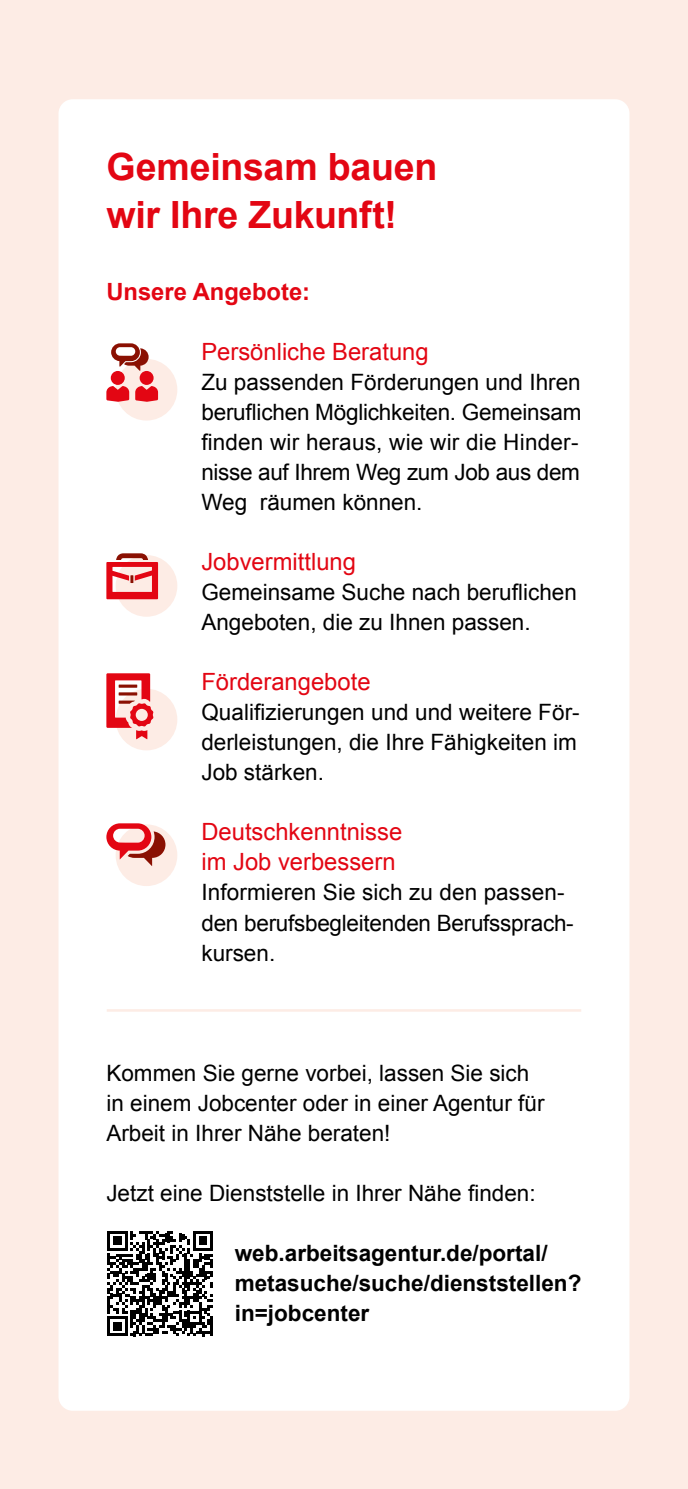
<style>
.page{position:relative;width:688px;height:1489px;background:#fff}
.page>*{position:absolute;margin:0;border:0;box-sizing:border-box;transform-origin:0 0}
.t1{font:700 37.5px/47.5px "Arial";letter-spacing:-.005em;color:#e30613}
.t2{font:23.75px/30px "Arial";color:#e30613}
.t3{font:700 23.75px "Arial";color:#e30613}
.t4{font:22.5px/30px "Arial";color:#000}
.t5{font:700 22.5px/30px "Arial";color:#000}
</style>
<div class="page">
<div style="left:0;top:0;width:687px;height:1488px;background:#fdece5"></div>
<div style="left:58px;top:99px;width:571px;height:1311px;background:#fff;border-radius:14px"></div>
<div style="left:116px;top:359px;width:61px;height:61px;background:#fdece5;border-radius:50%"></div>
<div style="left:111px;top:371px;width:14px;height:14px;background:#e30613;border-radius:50%"></div>
<svg style="left:111px;top:343px;width:37px;height:28px"></svg>
<div style="left:140px;top:371px;width:13px;height:14px;background:#e30613;border-radius:50%"></div>
<svg style="left:135px;top:386px;width:23px;height:16px"></svg>
<svg style="left:106px;top:386px;width:23px;height:16px"></svg>
<div style="left:116px;top:688px;width:61px;height:62px;background:#fdece5;border-radius:50%"></div>
<svg style="left:106px;top:673px;width:47px;height:66px"></svg>
<div style="left:116px;top:824px;width:61px;height:62px;background:#fdece5;border-radius:50%"></div>
<svg style="left:106px;top:823px;width:59px;height:43px"></svg>
<div style="left:116px;top:555px;width:61px;height:61px;background:#fdece5;border-radius:50%"></div>
<svg style="left:106px;top:553px;width:52px;height:46px"></svg>
<hr style="left:107px;top:1009px;width:474px;height:2px;background:#fdece5">
<svg style="left:107px;top:1231px;width:106px;height:105px"></svg>
<hr style="left:210px;top:1316px;width:3px;height:20px;background:#000">
<h1 class="t1" style="left:106px;top:144px;width:332px">Gemeinsam bauen wir Ihre Zukunft!</h1>
<h2 class="t3" style="left:106px;top:276px;width:205px">Unsere Angebote:</h2>
<h3 class="t2" style="left:201px;top:337px;width:229px">Persönliche Beratung</h3>
<p class="t4" style="left:201px;top:367px;width:381px">Zu passenden Förderungen und Ihren beruflichen Möglichkeiten. Gemeinsam finden wir heraus, wie wir die Hinder&shy;nisse auf Ihrem Weg zum Job aus dem Weg räumen können.</p>
<h3 class="t2" style="left:201px;top:547px;width:156px">Jobvermittlung</h3>
<p class="t4" style="left:201px;top:577px;width:377px">Gemeinsame Suche nach beruflichen<br>Angeboten, die zu Ihnen passen.</p>
<h3 class="t2" style="left:201px;top:667px;width:170px">Förderangebote</h3>
<p class="t4" style="left:201px;top:697px;width:380px">Qualifizierungen und und weitere För&shy;derleistungen, die Ihre Fähigkeiten im<br>Job stärken.</p>
<h3 class="t2" style="left:201px;top:817px;width:202px">Deutschkenntnisse im Job -verbessern</h3>
<p class="t4" style="left:201px;top:877px;width:374px">Informieren Sie sich zu den passen&shy;den berufsbegleitenden Berufssprach&shy;kursen.</p>
<p class="t4" style="left:106px;top:1057px;width:439px">Kommen Sie gerne vorbei, lassen Sie sich in einem Jobcenter oder in einer Agentur für<br>Arbeit in Ihrer Nähe beraten!</p>
<p class="t4" style="left:106px;top:1177px;width:430px">Jetzt eine Dienststelle in Ihrer Nähe finden:</p>
<p class="t5" style="left:235px;top:1238px;width:348px">web.arbeitsagentur.de/portal/ metasuche/suche/dienststellen? in=jobcenter</p>
</div>
